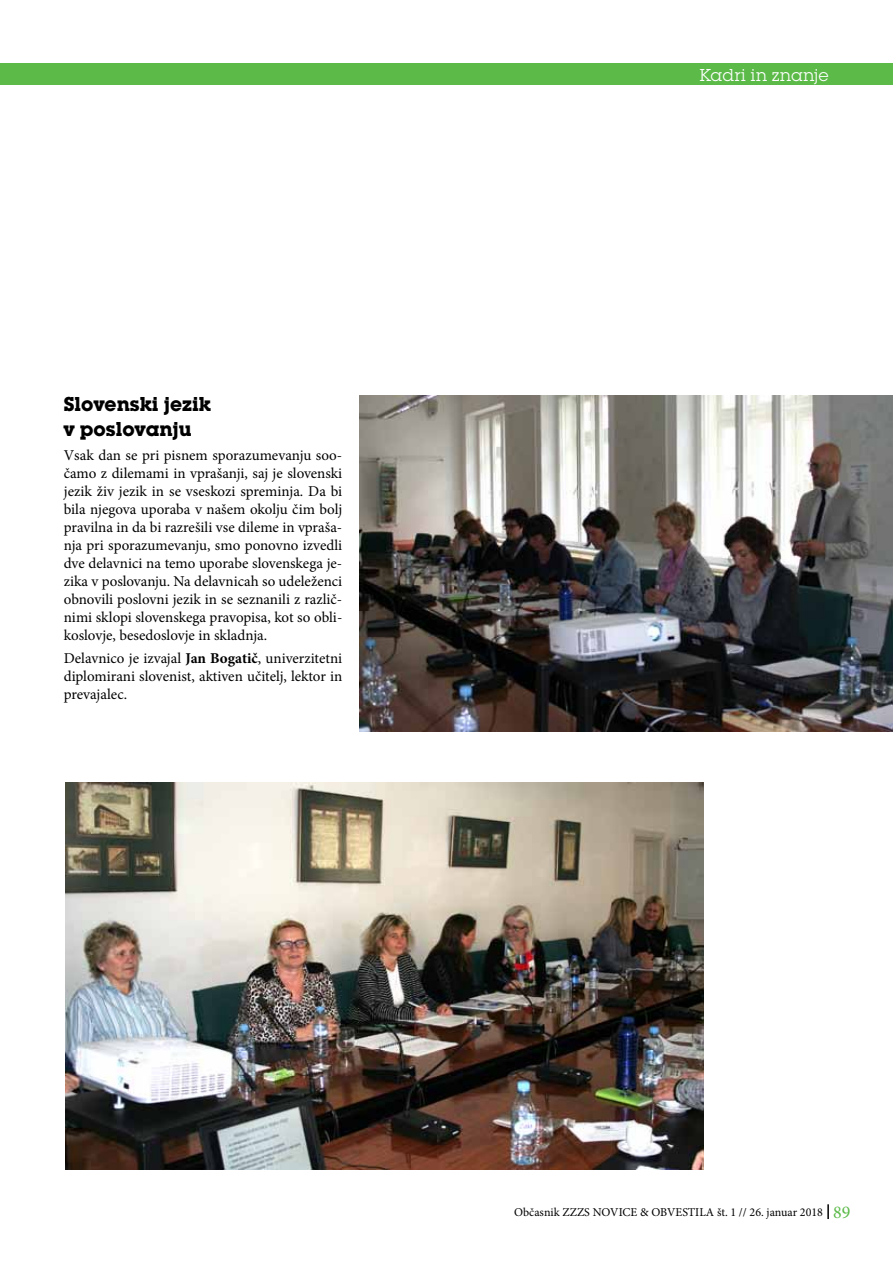
<style>
.page{position:relative;width:893px;height:1263px;background:#fff}
.page>*{position:absolute;margin:0;border:0;box-sizing:border-box;transform-origin:0 0}
.t1{font:700 21px/25.2px "Lubalin Gra Itc TEE";color:#000}
.t2{font:18px "Lubalin Gra Itc TEE";color:#fff}
.t3{font:15px/18px "Minion Pro";color:#000;text-align:justify}
.t4{font:12px "Minion Pro";color:#000}
.s1{font-weight:700}
.s2{font-size:18px;color:#5bba48}
</style>
<div class="page">
<svg style="left:827px;top:1204px;width:2px;height:15px"></svg>
<div style="left:0;top:64px;width:893px;height:21px;background:#5bba48"></div>
<img style="left:66px;top:782px;width:638px;height:387px">
<img style="left:359px;top:395px;width:534px;height:336px">
<h1 class="t1" style="left:64px;top:391px;width:149px">Slovenski jezik v poslovanju</h1>
<p class="t3" style="left:64px;top:446px;width:280px">Vsak dan se pri pisnem sporazumevanju soo&shy;čamo z dilemami in vprašanji, saj je slovenski jezik živ jezik in se vseskozi spreminja. Da bi bila njegova uporaba v našem okolju čim bolj pravilna in da bi razrešili vse dileme in vpraša&shy;nja pri sporazumevanju, smo ponovno izvedli dve delavnici na temo uporabe slovenskega je&shy;zika v poslovanju. Na delavnicah so udeleženci obnovili poslovni jezik in se seznanili z različ&shy;nimi sklopi slovenskega pravopisa, kot so obli&shy;koslovje, besedoslovje in skladnja.</p>
<p class="t3" style="left:64px;top:649px;width:280px">Delavnico je izvajal <span class="s1">Jan Bogatič</span>, univerzitetni diplomirani slovenist, aktiven učitelj, lektor in prevajalec.</p>
<p class="t2" style="left:699px;top:65px;width:131px">Kadri in znanje</p>
<p class="t4" style="left:514px;top:1204px;width:338px">Občasnik ZZZS NOVICE &amp; OBVESTILA št. 1 // 26. januar 2018 <span class="s2">89</span></p>
</div>
